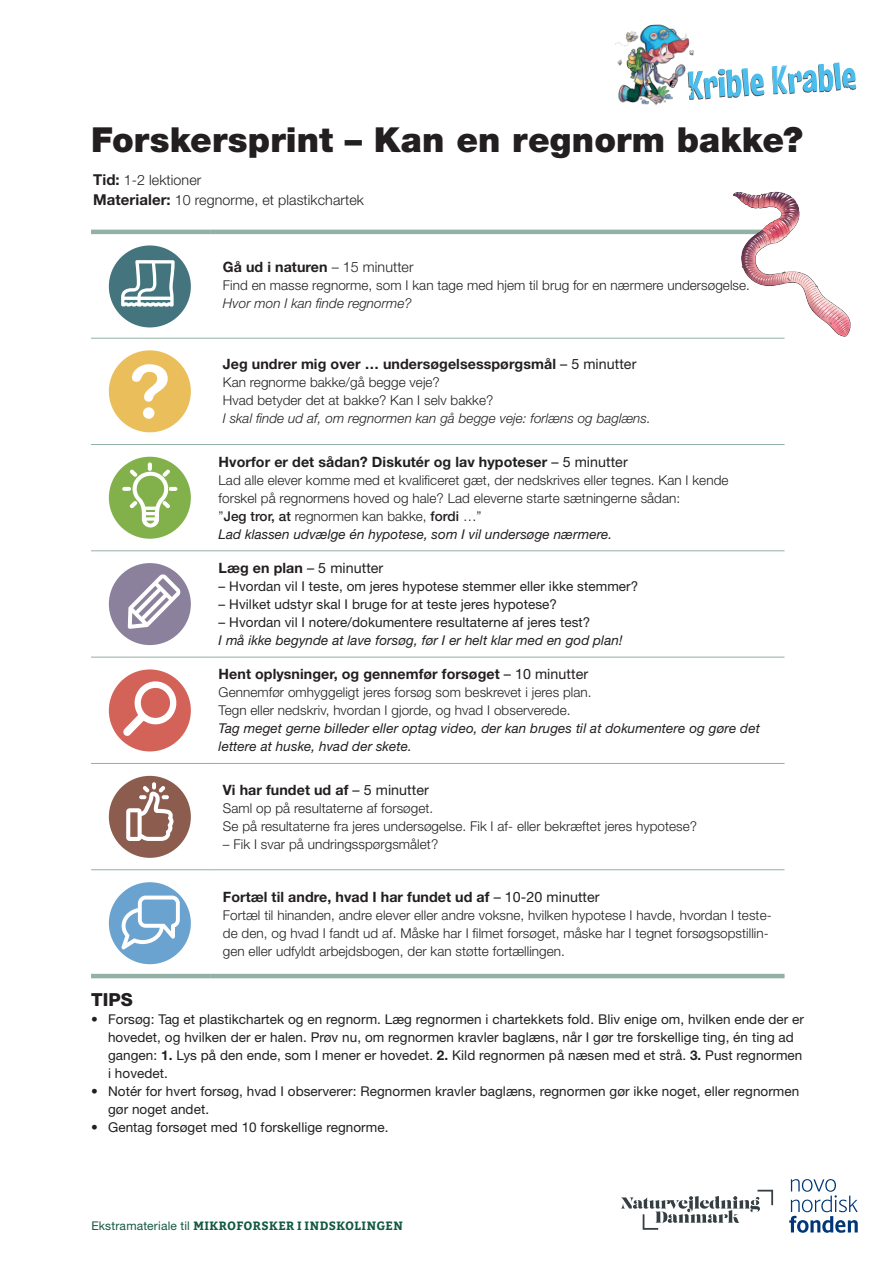
<style>
.page{position:relative;width:893px;height:1263px;background:#fff}
.page>*{position:absolute;margin:0;border:0;box-sizing:border-box;transform-origin:0 0}
.t1{font:900 34.5px "Helvetica Neue LT Std";letter-spacing:.005em;color:#231f20}
.t2{font:800 18px "Helvetica Neue LT Std";color:#231f20}
.t3{font:700 14.25px "Helvetica Neue LT Std";letter-spacing:.005em;color:#231f20}
.t4{font:300 14.25px/19.5px "Helvetica Neue LT Std";letter-spacing:.005em;color:#231f20}
.t5{font:14.25px "Helvetica Neue LT Std";letter-spacing:.005em;color:#231f20}
.t6{font:300 13.5px/18px "Helvetica Neue LT Std";letter-spacing:.005em;color:#231f20}
.t7{font:13.5px/18px "Helvetica Neue LT Std";letter-spacing:.005em;color:#231f20}
.t8{font:italic 13.5px/18px "Helvetica Neue LT Std";letter-spacing:.005em;color:#231f20}
.t9{font:italic 300 13.5px "Helvetica Neue LT Std";letter-spacing:.005em;color:#231f20}
.t10{font:700 12px "Bitter";letter-spacing:.03em;color:#135942}
.s1{font-weight:700;font-size:15px}
.s2{font-weight:300}
.s3{font-weight:400}
.s4{font-weight:500}
.s5{font-weight:400;font-style:italic}
.s6{font-weight:700}
.s7{font-family:"Helvetica Neue LT Std";font-weight:400}
</style>
<div class="page">
<hr style="left:91px;top:230px;width:119px;height:4px;background:#92b0a3">
<hr style="left:210px;top:230px;width:574px;height:4px;background:#92b0a3">
<hr style="left:91px;top:974px;width:119px;height:4px;background:#92b0a3">
<hr style="left:210px;top:974px;width:574px;height:4px;background:#92b0a3">
<hr style="left:91px;top:338px;width:119px;height:1px;background:#92b0a3">
<hr style="left:210px;top:338px;width:574px;height:1px;background:#92b0a3">
<hr style="left:91px;top:444px;width:119px;height:1px;background:#92b0a3">
<hr style="left:210px;top:444px;width:574px;height:1px;background:#92b0a3">
<hr style="left:91px;top:550px;width:119px;height:1px;background:#92b0a3">
<hr style="left:210px;top:550px;width:574px;height:1px;background:#92b0a3">
<hr style="left:91px;top:657px;width:119px;height:1px;background:#92b0a3">
<hr style="left:210px;top:657px;width:574px;height:1px;background:#92b0a3">
<hr style="left:91px;top:763px;width:119px;height:1px;background:#92b0a3">
<hr style="left:210px;top:763px;width:574px;height:1px;background:#92b0a3">
<hr style="left:91px;top:869px;width:119px;height:1px;background:#92b0a3">
<hr style="left:210px;top:869px;width:574px;height:1px;background:#92b0a3">
<img style="left:703px;top:191px;width:148px;height:148px">
<div style="left:109px;top:245px;width:82px;height:82px;background:#44757e;border-radius:50%"></div>
<svg style="left:121px;top:260px;width:54px;height:47px"></svg>
<div style="left:109px;top:350px;width:82px;height:82px;background:#ebbe5c;border-radius:50%"></div>
<svg style="left:132px;top:364px;width:36px;height:55px"></svg>
<div style="left:109px;top:457px;width:82px;height:82px;background:#82b14c;border-radius:50%"></div>
<svg style="left:122px;top:462px;width:55px;height:65px"></svg>
<div style="left:109px;top:563px;width:82px;height:82px;background:#8c819c;border-radius:50%"></div>
<svg style="left:128px;top:574px;width:52px;height:55px"></svg>
<div style="left:109px;top:669px;width:82px;height:82px;background:#d36258;border-radius:50%"></div>
<svg style="left:123px;top:679px;width:55px;height:57px"></svg>
<div style="left:109px;top:776px;width:82px;height:82px;background:#8c5d4f;border-radius:50%"></div>
<svg style="left:126px;top:782px;width:48px;height:59px"></svg>
<div style="left:109px;top:882px;width:82px;height:82px;background:#6ba3d0;border-radius:50%"></div>
<svg style="left:121px;top:895px;width:59px;height:54px"></svg>
<svg style="left:698px;top:68px;width:67px;height:32px"></svg>
<svg style="left:772px;top:62px;width:84px;height:32px"></svg>
<img style="left:615px;top:24px;width:83px;height:81px">
<svg style="left:789px;top:1179px;width:69px;height:54px"></svg>
<svg style="left:621px;top:1190px;width:152px;height:40px"></svg>
<h1 class="t1" style="left:91px;top:119px;width:713px">Forskersprint – Kan en regnorm bakke?</h1>
<p class="t4" style="left:93px;top:170px;width:272px"><span class="s1">Tid:</span> 1-2 lektioner<br><span class="s1">Materialer:</span> 10 regnorme, et plastikchartek</p>
<p class="t3" style="left:223px;top:258px;width:192px">Gå ud i naturen <span class="s2">– 15 minutter</span></p>
<p class="t6" style="left:223px;top:276px;width:529px">Find en masse regnorme, som I kan tage med hjem til brug for en nærmere undersøgelse.</p>
<p class="t9" style="left:223px;top:295px;width:190px">Hvor mon I kan finde regnorme?</p>
<p class="t3" style="left:223px;top:355px;width:415px">Jeg undrer mig over … undersøgelsesspørgsmål <span class="s3">– 5 minutter</span></p>
<p class="t6" style="left:223px;top:373px;width:272px">Kan regnorme bakke/gå begge veje?<br>Hvad betyder det at bakke? Kan I selv bakke?</p>
<p class="t9" style="left:223px;top:411px;width:430px">I skal finde ud af, om regnormen kan gå begge veje: forlæns og baglæns.</p>
<p class="t3" style="left:219px;top:453px;width:411px">Hvorfor er det sådan? Diskutér og lav hypoteser <span class="s3">– 5 minutter</span></p>
<p class="t6" style="left:219px;top:471px;width:511px">Lad alle elever komme med et kvalificeret gæt, der nedskrives eller tegnes. Kan I kende forskel på regnormens hoved og hale? Lad eleverne starte sætningerne sådan:<br>”<span class="s4">Jeg tror, at</span> regnormen kan bakke, <span class="s4">fordi</span> …”<br><span class="s5">Lad klassen udvælge én hypotese, som I vil undersøge nærmere.</span></p>
<p class="t5" style="left:219px;top:559px;width:166px"><span class="s6">Læg en plan</span> – 5 minutter</p>
<p class="t7" style="left:219px;top:577px;width:421px">– Hvordan vil I teste, om jeres hypotese stemmer eller ikke stemmer?</p>
<p class="t7" style="left:219px;top:595px;width:340px">– Hvilket udstyr skal I bruge for at teste jeres hypotese?</p>
<p class="t7" style="left:219px;top:613px;width:373px">– Hvordan vil I notere/dokumentere resultaterne af jeres test?</p>
<p class="t8" style="left:219px;top:631px;width:405px">I må ikke begynde at lave forsøg, før I er helt klar med en god plan!</p>
<p class="t3" style="left:219px;top:665px;width:371px">Hent oplysninger, og gennemfør forsøget <span class="s3">– 10 minutter</span></p>
<p class="t6" style="left:219px;top:683px;width:374px">Gennemfør omhyggeligt jeres forsøg som beskrevet i jeres plan.<br>Tegn eller nedskriv, hvordan I gjorde, og hvad I observerede.</p>
<p class="t8" style="left:219px;top:719px;width:543px">Tag meget gerne billeder eller optag video, der kan bruges til at dokumentere og gøre det lettere at huske, hvad der skete.</p>
<p class="t3" style="left:223px;top:781px;width:207px">Vi har fundet ud af <span class="s3">– 5 minutter</span></p>
<p class="t6" style="left:223px;top:799px;width:476px">Saml op på resultaterne af forsøget.<br>Se på resultaterne fra jeres undersøgelse. Fik I af- eller bekræftet jeres hypotese?</p>
<p class="t6" style="left:223px;top:834px;width:217px">– Fik I svar på undringsspørgsmålet?</p>
<p class="t3" style="left:223px;top:888px;width:378px">Fortæl til andre, hvad I har fundet ud af <span class="s3">– 10-20 minutter</span></p>
<p class="t6" style="left:223px;top:906px;width:550px">Fortæl til hinanden, andre elever eller andre voksne, hvilken hypotese I havde, hvordan I teste&shy;de den, og hvad I fandt ud af. Måske har I filmet forsøget, måske har I tegnet forsøgsopstillin&shy;gen eller udfyldt arbejdsbogen, der kan støtte fortællingen.</p>
<h2 class="t2" style="left:91px;top:989px;width:43px">TIPS</h2>
<p class="t7" style="left:108px;top:1010px;width:697px;text-indent:-17px">• Forsøg: Tag et plastikchartek og en regnorm. Læg regnormen i chartekkets fold. Bliv enige om, hvilken ende der er hovedet, og hvilken der er halen. Prøv nu, om regnormen kravler baglæns, når I gør tre forskellige ting, én ting ad gangen: <span class="s6">1.</span> Lys på den ende, som I mener er hovedet. <span class="s6">2.</span> Kild regnormen på næsen med et strå. <span class="s6">3.</span> Pust regnormen i hovedet.</p>
<p class="t7" style="left:108px;top:1082px;width:693px;text-indent:-17px">• Notér for hvert forsøg, hvad I observerer: Regnormen kravler baglæns, regnormen gør ikke noget, eller regnormen gør noget andet.</p>
<p class="t7" style="left:91px;top:1118px;width:299px">• Gentag forsøget med 10 forskellige regnorme.</p>
<p class="t10" style="left:91px;top:1216px;width:313px"><span class="s7">Ekstramateriale til</span> MIKROFORSKER I INDSKOLINGEN</p>
</div>
